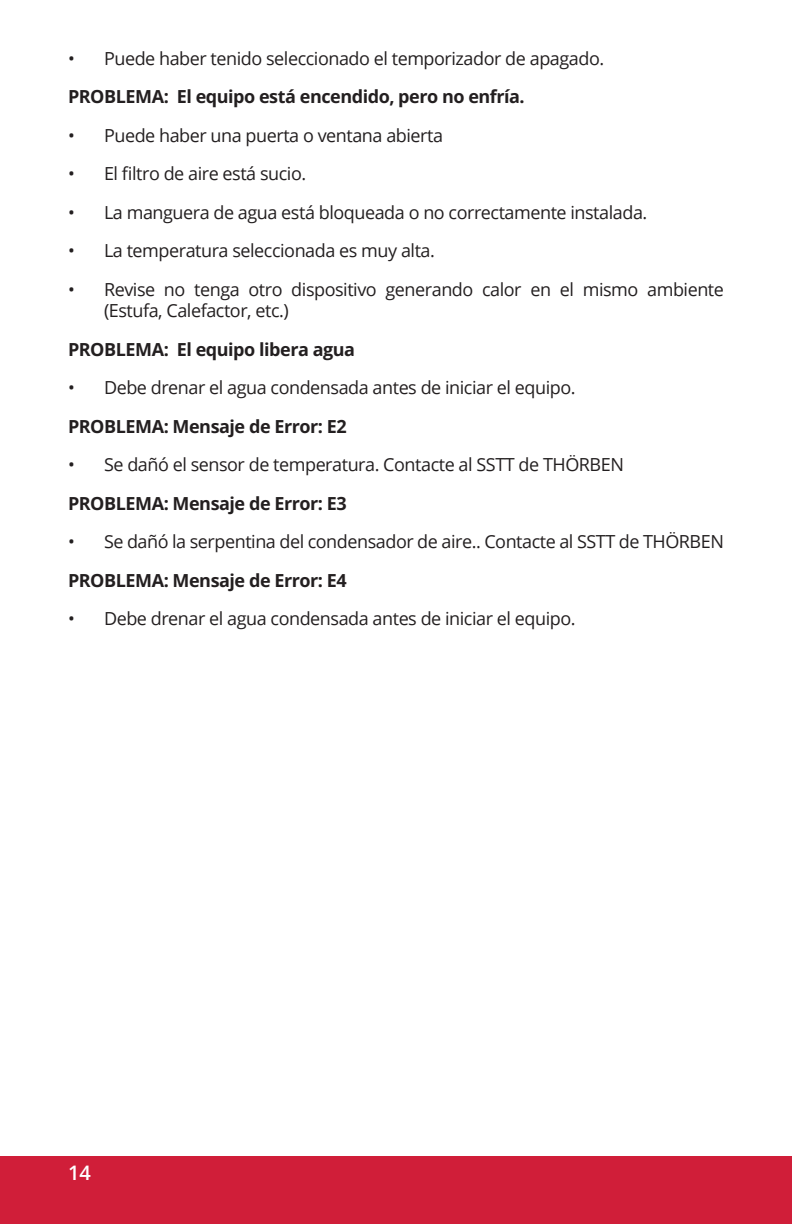
<style>
.page{position:relative;width:792px;height:1224px;background:#fff}
.page>*{position:absolute;margin:0;border:0;box-sizing:border-box;transform-origin:0 0}
.t1{font:600 20px "Open Sans";color:#fff}
.t2{font:18px/21.6px "Open Sans";letter-spacing:-.025em;color:#231f20}
.t3{font:700 18px "Open Sans";letter-spacing:-.025em;color:#231f20}
</style>
<div class="page">
<div style="left:0;top:1156px;width:792px;height:68px;background:#d01e39"></div>
<p class="t2" style="left:68px;top:47px;width:538px">• Puede haber tenido seleccionado el temporizador de apagado.</p>
<p class="t3" style="left:68px;top:84px;width:458px">PROBLEMA: El equipo está encendido, pero no enfría.</p>
<p class="t2" style="left:68px;top:124px;width:377px">• Puede haber una puerta o ventana abierta</p>
<p class="t2" style="left:68px;top:163px;width:240px">• El filtro de aire está sucio.</p>
<p class="t2" style="left:68px;top:201px;width:581px">• La manguera de agua está bloqueada o no correctamente instalada.</p>
<p class="t2" style="left:68px;top:240px;width:368px">• La temperatura seleccionada es muy alta.</p>
<p class="t2" style="left:104px;top:278px;width:621px;text-indent:-36px">• Revise no tenga otro dispositivo generando calor en el mismo ambiente (Estufa, Calefactor, etc.)</p>
<p class="t3" style="left:68px;top:337px;width:289px">PROBLEMA: El equipo libera agua</p>
<p class="t2" style="left:68px;top:377px;width:509px">• Debe drenar el agua condensada antes de iniciar el equipo.</p>
<p class="t3" style="left:68px;top:414px;width:280px">PROBLEMA: Mensaje de Error: E2</p>
<p class="t2" style="left:68px;top:454px;width:557px">• Se dañó el sensor de temperatura. Contacte al SSTT de THÖRBEN</p>
<p class="t3" style="left:68px;top:491px;width:280px">PROBLEMA: Mensaje de Error: E3</p>
<p class="t2" style="left:68px;top:531px;width:657px">• Se dañó la serpentina del condensador de aire.. Contacte al SSTT de THÖRBEN</p>
<p class="t3" style="left:68px;top:568px;width:280px">PROBLEMA: Mensaje de Error: E4</p>
<p class="t2" style="left:68px;top:608px;width:509px">• Debe drenar el agua condensada antes de iniciar el equipo.</p>
<p class="t1" style="left:68px;top:1160px;width:24px">14</p>
</div>
